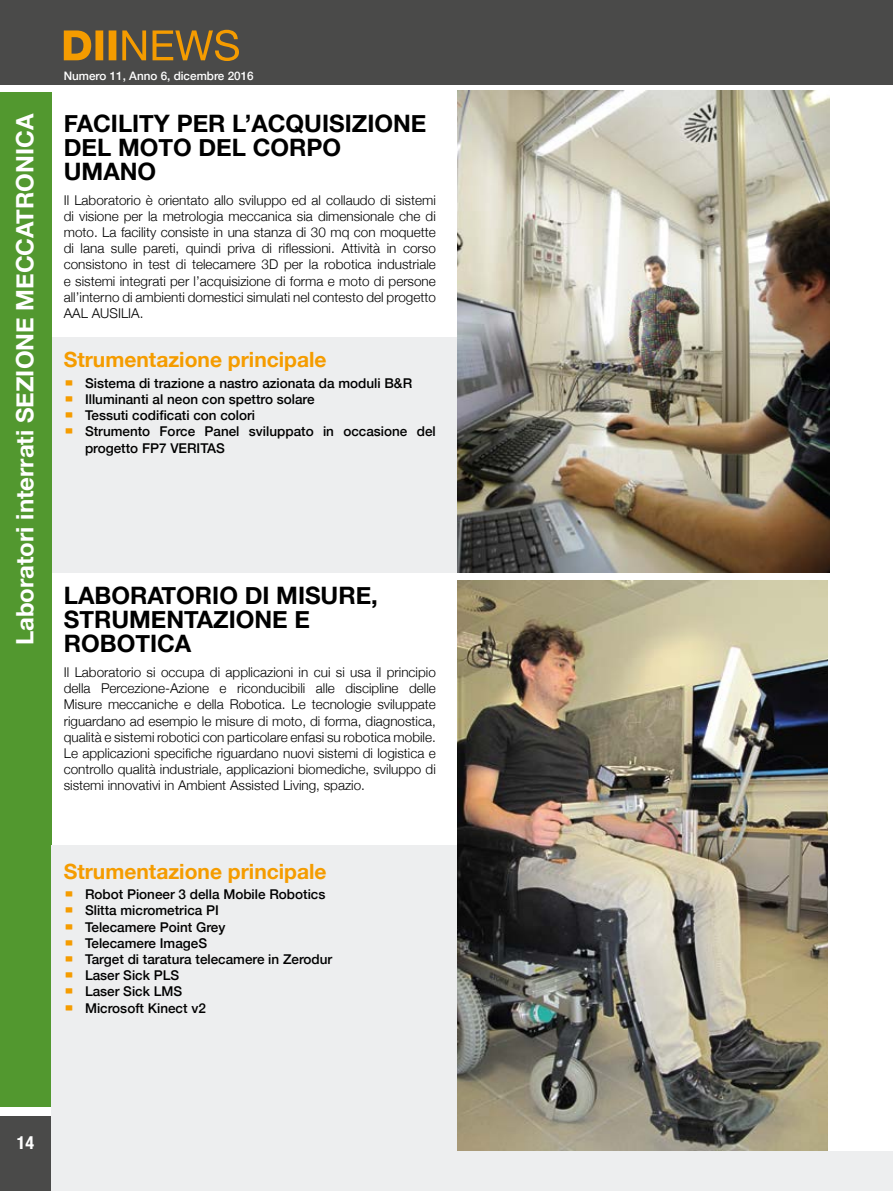
<style>
.page{position:relative;width:893px;height:1191px;background:#fff}
.page>*{position:absolute;margin:0;border:0;box-sizing:border-box;transform-origin:0 0}
.t1{font:700 24px/24px "Helvetica Neue";color:#000}
.t2{font:700 24px "Helvetica Neue";color:#fff}
.t3{font:700 21px "Helvetica Neue";color:#f59c00}
.t4{font:700 condensed 18px "Helvetica Neue";color:#fff}
.t5{font:300 13.5px/16.2px "Helvetica Neue";color:#000;text-align:justify}
.t6{font:500 13.5px/16.2px "Helvetica Neue";color:#000}
.t7{font:500 11.7px "Helvetica Neue";color:#fff}
.s1{font-family:"Blackoak Std";font-weight:400;color:#f59c00}
</style>
<div class="page">
<div style="left:0;top:1150px;width:893px;height:41px;background:#edeeef"></div>
<hr style="left:892px;top:1149px;width:1px;height:42px;background:#edeeef">
<div style="left:48px;top:337px;width:455px;height:235px;background:#edeeef"></div>
<div style="left:0;top:92px;width:51px;height:1032px;background:#52982f"></div>
<div style="left:51px;top:846px;width:456px;height:312px;background:#edeeef"></div>
<img style="left:457px;top:91px;width:372px;height:481px">
<img style="left:457px;top:581px;width:370px;height:569px">
<div style="left:0;top:1115px;width:51px;height:76px;background:#4a4a49"></div>
<div style="left:0;top:1107px;width:51px;height:8px;background:#fff"></div>
<div style="left:0;top:0;width:893px;height:85px;background:#4a4a49"></div>
<svg style="left:64px;top:30px;width:175px;height:31px"></svg>
<h1 class="t2" style="left:6px;top:645px;width:533px;rotate:-90deg">Laboratori interrati SEZIONE MECCATRONICA</h1>
<p class="t7" style="left:64px;top:66px;width:191px">Numero 11, Anno 6, dicembre 2016</p>
<h1 class="t1" style="left:64px;top:112px;width:364px">FACILITY PER L’ACQUISIZIONE<br>DEL MOTO DEL CORPO<br>UMANO</h1>
<p class="t5" style="left:64px;top:191px;width:374px">Il Laboratorio è orientato allo sviluppo ed al collaudo di sistemi di visione per la metrologia meccanica sia dimensionale che di moto. La facility consiste in una stanza di 30 mq con moquette di lana sulle pareti, quindi priva di riflessioni. Attività in corso consistono in test di telecamere 3D per la robotica industriale e sistemi integrati per l’acquisizione di forma e moto di persone all’interno di ambienti domestici simulati nel contesto del progetto AAL AUSILIA.</p>
<h2 class="t3" style="left:64px;top:343px;width:264px">Strumentazione principale</h2>
<p class="t6" style="left:64px;top:374px;width:350px"><span class="s1">•</span> Sistema di trazione a nastro azionata da moduli B&amp;R</p>
<p class="t6" style="left:64px;top:390px;width:252px"><span class="s1">•</span> Illuminanti al neon con spettro solare</p>
<p class="t6" style="left:64px;top:406px;width:193px"><span class="s1">•</span> Tessuti codificati con colori</p>
<p class="t6" style="left:85px;top:422px;width:352px;text-indent:-21px"><span class="s1">•</span> Strumento Force Panel sviluppato in occasione del progetto FP7 VERITAS</p>
<h1 class="t1" style="left:64px;top:584px;width:316px">LABORATORIO DI MISURE,<br>STRUMENTAZIONE E<br>ROBOTICA</h1>
<p class="t5" style="left:64px;top:663px;width:374px">Il Laboratorio si occupa di applicazioni in cui si usa il principio della Percezione-Azione e riconducibili alle discipline delle Misure meccaniche e della Robotica. Le tecnologie sviluppate riguardano ad esempio le misure di moto, di forma, diagnostica, qualità e sistemi robotici con particolare enfasi su robotica mobile.<br>Le applicazioni specifiche riguardano nuovi sistemi di logistica e controllo qualità industriale, applicazioni biomediche, sviluppo di sistemi innovativi in Ambient Assisted Living, spazio.</p>
<h2 class="t3" style="left:64px;top:854px;width:264px">Strumentazione principale</h2>
<p class="t6" style="left:64px;top:885px;width:263px"><span class="s1">•</span> Robot Pioneer 3 della Mobile Robotics</p>
<p class="t6" style="left:64px;top:901px;width:157px"><span class="s1">•</span> Slitta micrometrica PI</p>
<p class="t6" style="left:64px;top:917px;width:163px"><span class="s1">•</span> Telecamere Point Grey</p>
<p class="t6" style="left:64px;top:933px;width:145px"><span class="s1">•</span> Telecamere ImageS</p>
<p class="t6" style="left:64px;top:950px;width:270px"><span class="s1">•</span> Target di taratura telecamere in Zerodur</p>
<p class="t6" style="left:64px;top:966px;width:117px"><span class="s1">•</span> Laser Sick PLS</p>
<p class="t6" style="left:64px;top:982px;width:120px"><span class="s1">•</span> Laser Sick LMS</p>
<p class="t6" style="left:64px;top:998px;width:144px"><span class="s1">•</span> Microsoft Kinect v2</p>
<h3 class="t4" style="left:17px;top:1131px;width:19px">14</h3>
</div>
